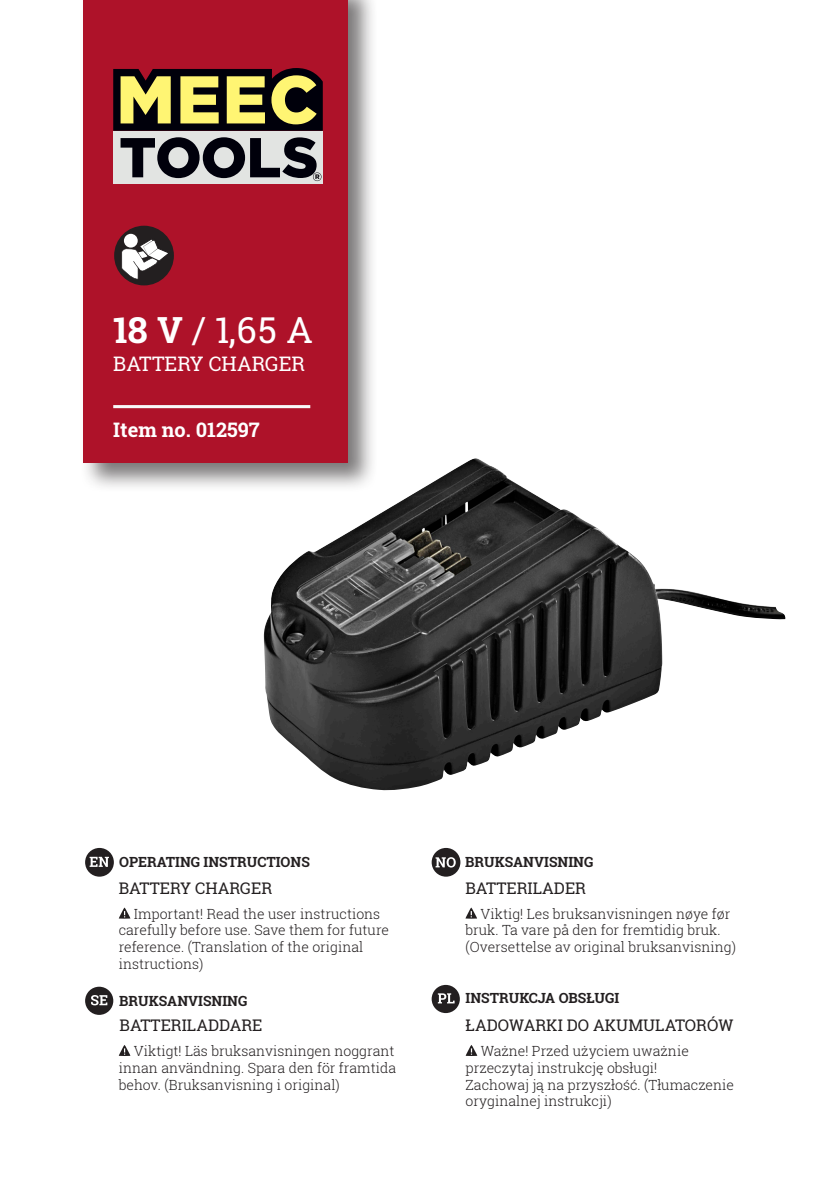
<style>
.page{position:relative;width:840px;height:1191px;background:#fff}
.page>*{position:absolute;margin:0;border:0;box-sizing:border-box;transform-origin:0 0}
.t1{font:36px "Roboto Slab";color:#fff}
.t2{font:20px "Roboto Slab";color:#fff}
.Artikelnummer{font:700 20px "Roboto Slab";color:#fff}
.Rubriker_Framsida{font:16px "Roboto Slab";color:#231f20}
.Viktig__brödtext_fro{font:300 14px/16.8px "Roboto Slab";color:#231f20}
.t3{font:700 14px "Roboto Slab";color:#231f20}
.s1{font-weight:700}
</style>
<div class="page">
<div style="left:79px;top:0;width:298px;height:493px;background:#231f20;opacity:.6"></div>
<div style="left:83px;top:0;width:264px;height:463px;background:#ae1229"></div>
<div style="left:85px;top:848px;width:29px;height:28px;background:#231f20;border-radius:50%"></div>
<svg style="left:89px;top:856px;width:20px;height:11px"></svg>
<div style="left:431px;top:848px;width:29px;height:28px;background:#231f20;border-radius:50%"></div>
<svg style="left:435px;top:857px;width:20px;height:10px"></svg>
<div style="left:85px;top:986px;width:28px;height:29px;background:#231f20;border-radius:50%"></div>
<svg style="left:91px;top:995px;width:16px;height:10px"></svg>
<div style="left:431px;top:985px;width:28px;height:28px;background:#231f20;border-radius:50%"></div>
<svg style="left:437px;top:993px;width:17px;height:10px"></svg>
<svg style="left:119px;top:907px;width:12px;height:11px"></svg>
<svg style="left:465px;top:907px;width:12px;height:11px"></svg>
<svg style="left:119px;top:1045px;width:12px;height:11px"></svg>
<svg style="left:465px;top:1045px;width:12px;height:11px"></svg>
<div style="left:113px;top:131px;width:209px;height:53px;background:#e2e4e2"></div>
<svg style="left:113px;top:68px;width:209px;height:63px;background:#746a39"></svg>
<svg style="left:120px;top:137px;width:201px;height:44px"></svg>
<hr style="left:113px;top:405px;width:197px;height:3px;background:#f9fafa">
<div style="left:114px;top:226px;width:60px;height:59px;background:#231f20;border-radius:50%"></div>
<div style="left:124px;top:234px;width:14px;height:14px;background:#fff;border-radius:50%"></div>
<svg style="left:121px;top:237px;width:49px;height:42px"></svg>
<img style="left:263px;top:458px;width:522px;height:333px">
<p class="t1" style="left:113px;top:305px;width:201px"><span class="s1">18 V</span> / 1,65 A</p>
<p class="t2" style="left:113px;top:350px;width:193px">BATTERY CHARGER</p>
<p class="Artikelnummer" style="left:113px;top:416px;width:148px">Item no. 012597</p>
<p class="t3" style="left:119px;top:852px;width:192px">OPERATING INSTRUCTIONS</p>
<p class="t3" style="left:465px;top:852px;width:129px">BRUKSANVISNING</p>
<p class="Rubriker_Framsida" style="left:119px;top:876px;width:155px">BATTERY CHARGER</p>
<p class="Rubriker_Framsida" style="left:465px;top:876px;width:122px">BATTERILADER</p>
<p class="Viktig__brödtext_fro" style="left:119px;top:904px;width:272px;text-indent:15px">Important! Read the user instructions carefully before use. Save them for future reference. (Translation of the original instructions)</p>
<p class="Viktig__brödtext_fro" style="left:465px;top:904px;width:272px;text-indent:15px">Viktig! Les bruksanvisningen nøye før bruk. Ta vare på den for fremtidig bruk. (Oversettelse av original bruksanvisning)</p>
<p class="t3" style="left:119px;top:991px;width:129px">BRUKSANVISNING</p>
<p class="t3" style="left:465px;top:988px;width:155px">INSTRUKCJA OBSŁUGI</p>
<p class="Rubriker_Framsida" style="left:465px;top:1014px;width:269px">ŁADOWARKI DO AKUMULATORÓW</p>
<p class="Rubriker_Framsida" style="left:119px;top:1014px;width:144px">BATTERILADDARE</p>
<p class="Viktig__brödtext_fro" style="left:119px;top:1042px;width:279px;text-align:justify;text-indent:15px">Viktigt! Läs bruksanvisningen noggrant innan användning. Spara den för framtida behov. (Bruksanvisning i original)</p>
<p class="Viktig__brödtext_fro" style="left:465px;top:1042px;width:270px;text-indent:15px">Ważne! Przed użyciem uważnie przeczytaj instrukcję obsługi!<br>Zachowaj ją na przyszłość. (Tłumaczenie oryginalnej instrukcji)</p>
</div>
